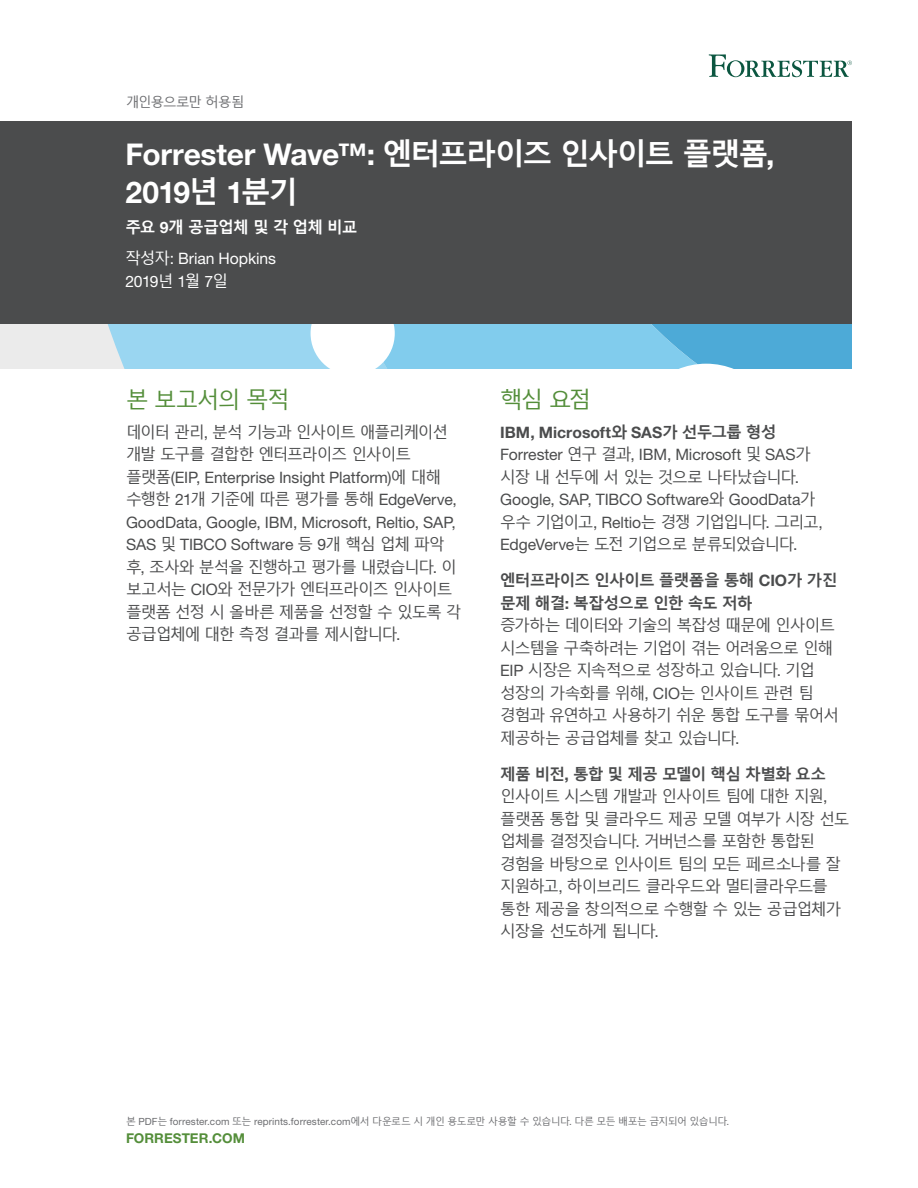
<style>
.page{position:relative;width:918px;height:1188px;background:#fff}
.page>*{position:absolute;margin:0;border:0;box-sizing:border-box;transform-origin:0 0}
.Cover_-_Title{font:700 30px/37.5px "Helvetica Neue LT Std";letter-spacing:-.01em;color:#fff}
.WhyReadTitle{font:22.5px "Malgun Gothic";letter-spacing:-.05em;color:#548e3a}
.KeyTakeawaysHeader{font:22.5px "Malgun Gothic";color:#548e3a}
.KeyTakeawaysText{font:15.75px/22.5px "Malgun Gothic";letter-spacing:-.075em;color:#4b4c4d}
.WhyReadBody{font:15.75px/22.5px "Malgun Gothic";letter-spacing:-.075em;color:#4b4c4d}
.KeyTakeawaysText-2{font:15.75px/22.5px "Helvetica Neue LT Std";letter-spacing:-.005em;color:#4b4c4d}
.KeyTakeawaysTitle{font:700 15.75px/22.5px "Malgun Gothic";letter-spacing:-.055em;color:#4b4c4d}
.KeyTakeawaysTitle-2{font:700 15.75px "Helvetica Neue LT Std";color:#4b4c4d}
.Cover_-_Author{font:15.75px "Helvetica Neue LT Std";letter-spacing:-.005em;color:#fff}
.Cover_-_Subtitle{font:700 15.75px "Malgun Gothic";letter-spacing:-.055em;color:#fff}
.Cover_-_Date{font:15.75px "Helvetica Neue LT Std";color:#fff}
.t1{font:700 13.5px "Helvetica Neue LT Std";letter-spacing:.005em;color:#548e3a}
.TOC_-_Date{font:13.5px "Malgun Gothic";letter-spacing:-.065em;color:#6c6d70}
.t2{font:9.9px "Malgun Gothic";letter-spacing:-.055em;color:#6c6d70}
.s1{font-family:"Malgun Gothic"}
.s2{font-family:"Helvetica Neue LT Std"}
</style>
<div class="page">
<div style="left:0;top:122px;width:852px;height:202px;background:#4b4c4d"></div>
<div style="left:0;top:324px;width:852px;height:45px;background:#ebebeb"></div>
<svg style="left:107px;top:324px;width:745px;height:45px;background:#8accea"></svg>
<svg style="left:709px;top:54px;width:143px;height:23px"></svg>
<p class="TOC_-_Date" style="left:126px;top:94px;width:120px">개인용으로만 허용됨</p>
<p class="Cover_-_Title" style="left:125px;top:135px;width:651px">Forrester Wave™: <span class="s1">엔터프라이즈 인사이트 플랫폼</span>,<br>2019<span class="s1">년</span> 1<span class="s1">분기</span></p>
<p class="Cover_-_Subtitle" style="left:125px;top:218px;width:234px">주요 <span class="s2">9</span>개 공급업체 및 각 업체 비교</p>
<p class="Cover_-_Author" style="left:125px;top:249px;width:152px"><span class="s1">작성자</span>: Brian Hopkins</p>
<p class="Cover_-_Date" style="left:125px;top:272px;width:104px">2019<span class="s1">년</span> 1<span class="s1">월</span> 7<span class="s1">일</span></p>
<p class="WhyReadTitle" style="left:126px;top:387px;width:166px">본 보고서의 목적</p>
<p class="WhyReadBody" style="left:126px;top:421px;width:337px">데이터 관리<span class="s2">,</span> 분석 기능과 인사이트 애플리케이션 개발 도구를 결합한 엔터프라이즈 인사이트 플랫폼<span class="s2">(EIP, Enterprise Insight Platform)</span>에 대해 수행한 <span class="s2">21</span>개 기준에 따른 평가를 통해 <span class="s2">EdgeVerve,<br>GoodData, Google, IBM, Microsoft, Reltio, SAP,<br>SAS</span> 및 <span class="s2">TIBCO Software</span> 등 <span class="s2">9</span>개 핵심 업체 파악 후<span class="s2">,</span> 조사와 분석을 진행하고 평가를 내렸습니다<span class="s2">.</span> 이 보고서는 <span class="s2">CIO</span>와 전문가가 엔터프라이즈 인사이트 플랫폼 선정 시 올바른 제품을 선정할 수 있도록 각 공급업체에 대한 측정 결과를 제시합니다<span class="s2">.</span></p>
<p class="KeyTakeawaysHeader" style="left:500px;top:387px;width:93px">핵심 요점</p>
<p class="KeyTakeawaysTitle-2" style="left:500px;top:422px;width:278px">IBM, Microsoft<span class="s1">와</span> SAS<span class="s1">가 선두그룹 형성</span></p>
<p class="KeyTakeawaysText-2" style="left:500px;top:443px;width:324px">Forrester <span class="s1">연구 결과</span>, IBM, Microsoft <span class="s1">및</span> SAS<span class="s1">가 시장 내 선두에 서 있는 것으로 나타났습니다</span>.<br>Google, SAP, TIBCO Software<span class="s1">와</span> GoodData<span class="s1">가 우수 기업이고</span>, Reltio<span class="s1">는 경쟁 기업입니다</span>. <span class="s1">그리고</span>,<br>EdgeVerve<span class="s1">는 도전 기업으로 분류되었습니다</span>.</p>
<p class="KeyTakeawaysTitle" style="left:500px;top:569px;width:339px">엔터프라이즈 인사이트 플랫폼을 통해 <span class="s2">CIO</span>가 가진 문제 해결<span class="s2">:</span> 복잡성으로 인한 속도 저하</p>
<p class="KeyTakeawaysText" style="left:500px;top:614px;width:340px">증가하는 데이터와 기술의 복잡성 때문에 인사이트 시스템을 구축하려는 기업이 겪는 어려움으로 인해<br><span class="s2">EIP</span> 시장은 지속적으로 성장하고 있습니다<span class="s2">.</span> 기업 성장의 가속화를 위해<span class="s2">, CIO</span>는 인사이트 관련 팀 경험과 유연하고 사용하기 쉬운 통합 도구를 묶어서 제공하는 공급업체를 찾고 있습니다<span class="s2">.</span></p>
<p class="KeyTakeawaysTitle" style="left:500px;top:763px;width:328px">제품 비전<span class="s2">,</span> 통합 및 제공 모델이 핵심 차별화 요소</p>
<p class="KeyTakeawaysText" style="left:500px;top:785px;width:351px">인사이트 시스템 개발과 인사이트 팀에 대한 지원<span class="s2">, </span>플랫폼 통합 및 클라우드 제공 모델 여부가 시장 선도 업체를 결정짓습니다<span class="s2">.</span> 거버넌스를 포함한 통합된 경험을 바탕으로 인사이트 팀의 모든 페르소나를 잘 지원하고<span class="s2">,</span> 하이브리드 클라우드와 멀티클라우드를 통한 제공을 창의적으로 수행할 수 있는 공급업체가 시장을 선도하게 됩니다<span class="s2">.</span></p>
<p class="t2" style="left:126px;top:1115px;width:605px">본 <span class="s2">PDF</span>는 <span class="s2">forrester.com</span> 또는 <span class="s2">reprints.forrester.com</span>에서 다운로드 시 개인 용도로만 사용할 수 있습니다<span class="s2">.</span> 다른 모든 배포는 금지되어 있습니다<span class="s2">.</span></p>
<p class="t1" style="left:126px;top:1130px;width:121px">FORRESTER.COM</p>
</div>
